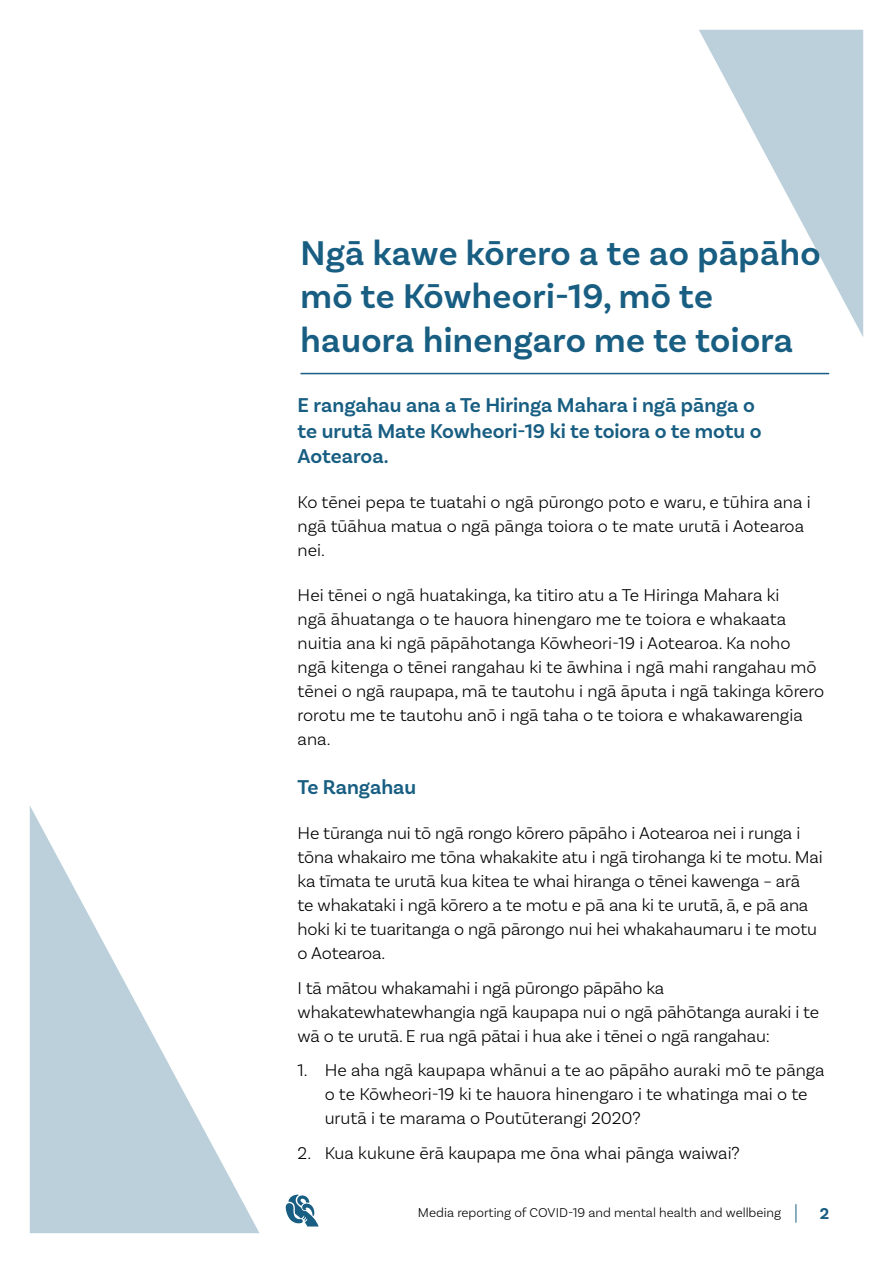
<style>
.page{position:relative;width:893px;height:1263px;background:#fff}
.page>*{position:absolute;margin:0;border:0;box-sizing:border-box;transform-origin:0 0}
.H1_Rule{font:600 36px/43.2px "Basic Sans";letter-spacing:.01em;color:#185e82}
.Intro{font:600 21px/25.2px "Basic Sans";color:#185e82}
.Body_Copy{font:600 21px "Basic Sans";color:#185e82}
.Body_Copy-2{font:300 18px/24px "Basic Sans";color:#000}
.Body_Before_Bullet{font:300 18px/24px "Basic Sans";letter-spacing:-.01em;color:#000}
.t1{font:700 16.5px "Basic Sans";color:#185e82}
.t2{font:300 13.5px "Basic Sans";color:#000}
</style>
<div class="page">
<svg style="left:285px;top:1194px;width:34px;height:32px"></svg>
<svg style="left:796px;top:1204px;width:1px;height:18px"></svg>
<svg style="left:699px;top:30px;width:164px;height:307px"></svg>
<svg style="left:30px;top:806px;width:230px;height:427px"></svg>
<hr style="left:300px;top:373px;width:529px;height:1px;background:#185e82">
<p class="H1_Rule" style="left:300px;top:232px;width:522px">Ngā kawe kōrero a te ao pāpāho mō te Kōwheori-19, mō te hauora hinengaro me te toiora</p>
<p class="Intro" style="left:298px;top:393px;width:465px">E rangahau ana a Te Hiringa Mahara i ngā pānga o te urutā Mate Kowheori-19 ki te toiora o te motu o<br>Aotearoa.</p>
<p class="Body_Copy-2" style="left:298px;top:490px;width:515px">Ko tēnei pepa te tuatahi o ngā pūrongo poto e waru, e tūhira ana i ngā tūāhua matua o ngā pānga toiora o te mate urutā i Aotearoa nei.</p>
<p class="Body_Copy-2" style="left:298px;top:583px;width:528px">Hei tēnei o ngā huatakinga, ka titiro atu a Te Hiringa Mahara ki<br>ngā āhuatanga o te hauora hinengaro me te toiora e whakaata nuitia ana ki ngā pāpāhotanga Kōwheori-19 i Aotearoa. Ka noho<br>ngā kitenga o tēnei rangahau ki te āwhina i ngā mahi rangahau mō tēnei o ngā raupapa, mā te tautohu i ngā āputa i ngā takinga kōrero rorotu me te tautohu anō i ngā taha o te toiora e whakawarengia ana.</p>
<p class="Body_Copy" style="left:298px;top:774px;width:120px">Te Rangahau</p>
<p class="Body_Before_Bullet" style="left:298px;top:821px;width:527px">He tūranga nui tō ngā rongo kōrero pāpāho i Aotearoa nei i runga i tōna whakairo me tōna whakakite atu i ngā tirohanga ki te motu. Mai ka tīmata te urutā kua kitea te whai hiranga o tēnei kawenga – arā<br>te whakataki i ngā kōrero a te motu e pā ana ki te urutā, ā, e pā ana hoki ki te tuaritanga o ngā pārongo nui hei whakahaumaru i te motu o Aotearoa.</p>
<p class="Body_Before_Bullet" style="left:298px;top:975px;width:523px">I tā mātou whakamahi i ngā pūrongo pāpāho ka whakatewhatewhangia ngā kaupapa nui o ngā pāhōtanga auraki i te wā o te urutā. E rua ngā pātai i hua ake i tēnei o ngā rangahau:</p>
<p class="Body_Copy-2" style="left:325px;top:1058px;width:502px;text-indent:-27px">1. He aha ngā kaupapa whānui a te ao pāpāho auraki mō te pānga o te Kōwheori-19 ki te hauora hinengaro i te whatinga mai o te urutā i te marama o Poutūterangi 2020?</p>
<p class="Body_Copy-2" style="left:298px;top:1140px;width:444px">2. Kua kukune ērā kaupapa me ōna whai pānga waiwai?</p>
<p class="t2" style="left:418px;top:1204px;width:365px">Media reporting of COVID-19 and mental health and wellbeing</p>
<p class="t1" style="left:820px;top:1203px;width:11px">2</p>
</div>
